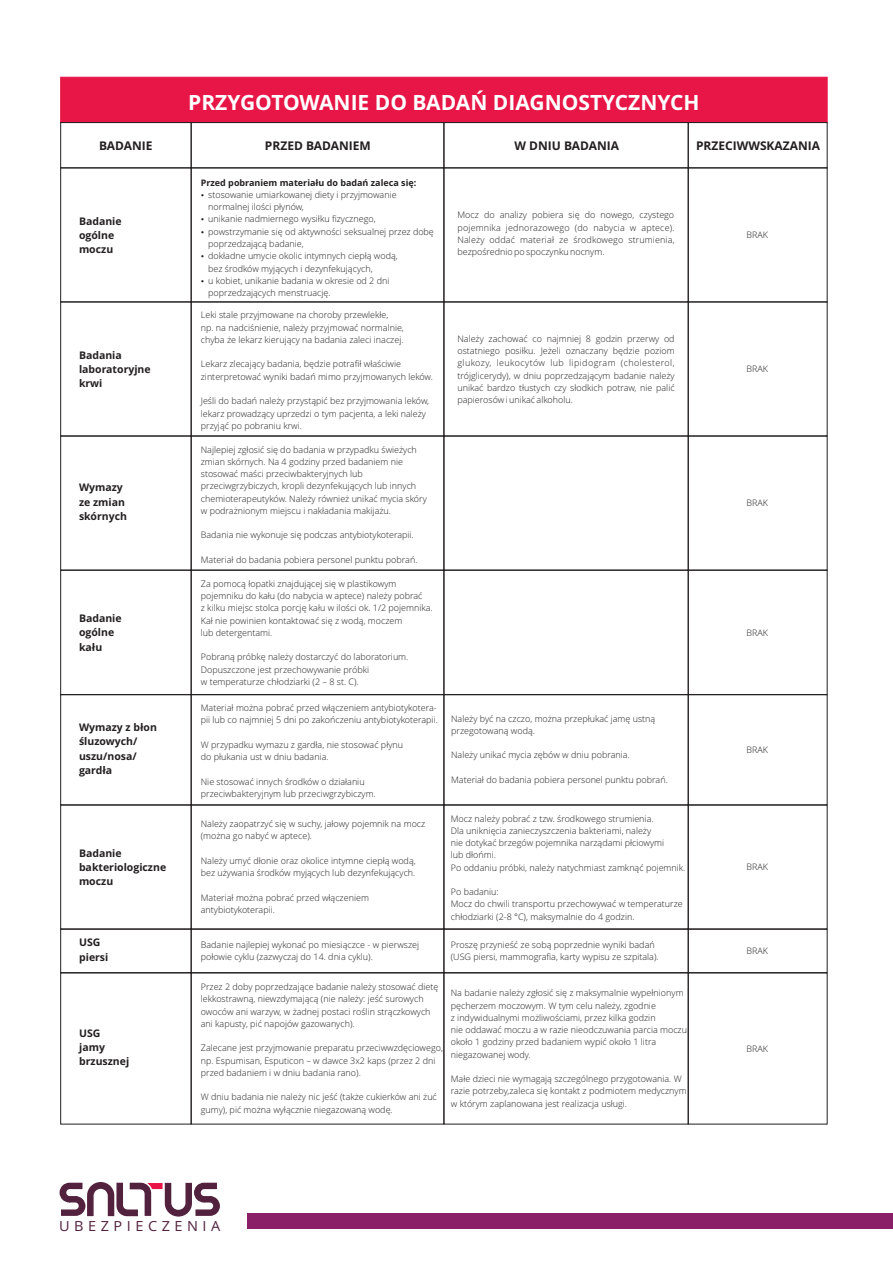
<style>
.page{position:relative;width:893px;height:1263px;background:#fff}
.page>*{position:absolute;margin:0;border:0;box-sizing:border-box;transform-origin:0 0}
.t1{font:700 21px "Open Sans";color:#fff}
.t2{font:13.95px "Open Sans";letter-spacing:.31em;color:#52213e;scale:1.04 1}
.t3{font:700 12px "Open Sans";color:#231f20}
.t4{font:700 10.5px/14.2px "Open Sans";color:#231f20}
.t5{font:300 9px/12.3px "Open Sans";color:#231f20}
.t6{font:700 9px "Open Sans";color:#231f20}
</style>
<div class="page">
<div style="left:247px;top:1214px;width:646px;height:15px;background:#8b1f67"></div>
<svg style="left:59px;top:1182px;width:161px;height:35px"></svg>
<div style="left:60px;top:77px;width:767px;height:46px;background:#e81646"></div>
<div style="left:61px;top:122px;width:130px;height:46px;border:1px solid #231f20"></div>
<div style="left:191px;top:122px;width:253px;height:46px;border:1px solid #231f20"></div>
<div style="left:444px;top:122px;width:244px;height:46px;border:1px solid #231f20"></div>
<div style="left:688px;top:122px;width:139px;height:46px;border:1px solid #231f20"></div>
<div style="left:191px;top:168px;width:253px;height:134px;border:1px solid #231f20"></div>
<div style="left:688px;top:168px;width:139px;height:134px;border:1px solid #231f20"></div>
<div style="left:444px;top:168px;width:244px;height:134px;border:1px solid #231f20"></div>
<div style="left:191px;top:302px;width:253px;height:134px;border:1px solid #231f20"></div>
<div style="left:688px;top:302px;width:139px;height:134px;border:1px solid #231f20"></div>
<div style="left:444px;top:302px;width:244px;height:134px;border:1px solid #231f20"></div>
<div style="left:191px;top:436px;width:253px;height:134px;border:1px solid #231f20"></div>
<div style="left:688px;top:436px;width:139px;height:134px;border:1px solid #231f20"></div>
<div style="left:444px;top:436px;width:244px;height:134px;border:1px solid #231f20"></div>
<div style="left:191px;top:570px;width:253px;height:125px;border:1px solid #231f20"></div>
<div style="left:688px;top:570px;width:139px;height:125px;border:1px solid #231f20"></div>
<div style="left:444px;top:570px;width:244px;height:125px;border:1px solid #231f20"></div>
<div style="left:61px;top:694px;width:130px;height:111px;border:1px solid #231f20"></div>
<div style="left:191px;top:694px;width:253px;height:111px;border:1px solid #231f20"></div>
<div style="left:688px;top:694px;width:139px;height:111px;border:1px solid #231f20"></div>
<div style="left:444px;top:694px;width:244px;height:111px;border:1px solid #231f20"></div>
<div style="left:191px;top:805px;width:253px;height:124px;border:1px solid #231f20"></div>
<div style="left:688px;top:805px;width:139px;height:124px;border:1px solid #231f20"></div>
<div style="left:444px;top:805px;width:244px;height:124px;border:1px solid #231f20"></div>
<div style="left:61px;top:929px;width:130px;height:44px;border:1px solid #231f20"></div>
<div style="left:191px;top:929px;width:253px;height:44px;border:1px solid #231f20"></div>
<div style="left:688px;top:929px;width:139px;height:44px;border:1px solid #231f20"></div>
<div style="left:444px;top:929px;width:244px;height:44px;border:1px solid #231f20"></div>
<div style="left:191px;top:973px;width:253px;height:151px;border:1px solid #231f20"></div>
<h1 class="t1" style="left:188px;top:93px;width:513px">PRZYGOTOWANIE DO BADAŃ DIAGNOSTYCZNYCH</h1>
<h3 class="t3" style="left:99px;top:141px;width:55px">BADANIE</h3>
<h3 class="t3" style="left:265px;top:141px;width:107px">PRZED BADANIEM</h3>
<h3 class="t3" style="left:514px;top:141px;width:106px">W DNIU BADANIA</h3>
<h3 class="t3" style="left:696px;top:141px;width:126px">PRZECIWWSKAZANIA</h3>
<p class="t4" style="left:79px;top:215px;width:44px">Badanie ogólne moczu</p>
<p class="t4" style="left:79px;top:349px;width:73px">Badania laboratoryjne krwi</p>
<p class="t4" style="left:79px;top:481px;width:49px">Wymazy ze zmian skórnych</p>
<p class="t4" style="left:79px;top:612px;width:44px">Badanie ogólne kału</p>
<p class="t4" style="left:79px;top:721px;width:79px">Wymazy z błon śluzowych/ uszu/nosa/ gardła</p>
<p class="t4" style="left:79px;top:847px;width:89px">Badanie bakteriologiczne moczu</p>
<p class="t6" style="left:201px;top:179px;width:217px">Przed pobraniem materiału do badań zaleca się:</p>
<p class="t5" style="left:208px;top:189px;width:190px;text-indent:-7px">• stosowanie umiarkowanej diety i przyjmowanie normalnej ilości płynów,</p>
<p class="t5" style="left:201px;top:214px;width:176px">• unikanie nadmiernego wysiłku fizycznego,</p>
<p class="t5" style="left:208px;top:226px;width:227px;text-indent:-7px">• powstrzymanie się od aktywności seksualnej przez dobę poprzedzającą badanie,</p>
<p class="t5" style="left:208px;top:251px;width:191px;text-indent:-7px">• dokładne umycie okolic intymnych ciepłą wodą, bez środków myjących i dezynfekujących,</p>
<p class="t5" style="left:208px;top:275px;width:183px;text-indent:-7px">• u kobiet, unikanie badania w okresie od 2 dni poprzedzających menstruację.</p>
<p class="t5" style="left:201px;top:310px;width:205px">Leki stale przyjmowane na choroby przewlekłe,<br>np. na nadciśnienie, należy przyjmować normalnie, chyba że lekarz kierujący na badania zaleci inaczej.</p>
<p class="t5" style="left:201px;top:359px;width:234px">Lekarz zlecający badania, będzie potrafił właściwie zinterpretować wyniki badań mimo przyjmowanych leków.</p>
<p class="t5" style="left:201px;top:396px;width:230px">Jeśli do badań należy przystąpić bez przyjmowania leków, lekarz prowadzący uprzedzi o tym pacjenta, a leki należy przyjąć po pobraniu krwi.</p>
<p class="t5" style="left:201px;top:444px;width:227px">Najlepiej zgłosić się do badania w przypadku świeżych zmian skórnych. Na 4 godziny przed badaniem nie stosować maści przeciwbakteryjnych lub przeciwgrzybiczych, kropli dezynfekujących lub innych chemioterapeutyków. Należy również unikać mycia skóry w podrażnionym miejscu i nakładania makijażu.</p>
<p class="t5" style="left:201px;top:530px;width:214px">Badania nie wykonuje się podczas antybiotykoterapii.</p>
<p class="t5" style="left:201px;top:554px;width:218px">Materiał do badania pobiera personel punktu pobrań.</p>
<p class="t5" style="left:201px;top:578px;width:233px">Za pomocą łopatki znajdującej się w plastikowym pojemniku do kału (do nabycia w aptece) należy pobrać<br>z kilku miejsc stolca porcję kału w ilości ok. 1/2 pojemnika.<br>Kał nie powinien kontaktować się z wodą, moczem<br>lub detergentami.</p>
<p class="t5" style="left:201px;top:652px;width:209px">Pobraną próbkę należy dostarczyć do laboratorium.<br>Dopuszczone jest przechowywanie próbki<br>w temperaturze chłodziarki (2 – 8 st. C).</p>
<p class="t5" style="left:201px;top:703px;width:239px">Materiał można pobrać przed włączeniem antybiotykotera&shy;pii lub co najmniej 5 dni po zakończeniu antybiotykoterapii.</p>
<p class="t5" style="left:201px;top:739px;width:204px">W przypadku wymazu z gardła, nie stosować płynu do płukania ust w dniu badania.</p>
<p class="t5" style="left:201px;top:776px;width:176px">Nie stosować innych środków o działaniu przeciwbakteryjnym lub przeciwgrzybiczym.</p>
<p class="t5" style="left:201px;top:819px;width:226px">Należy zaopatrzyć się w suchy, jałowy pojemnik na mocz (można go nabyć w aptece).</p>
<p class="t5" style="left:201px;top:855px;width:216px">Należy umyć dłonie oraz okolice intymne ciepłą wodą, bez używania środków myjących lub dezynfekujących.</p>
<p class="t5" style="left:201px;top:892px;width:170px">Materiał można pobrać przed włączeniem antybiotykoterapii.</p>
<p class="t5" style="left:457px;top:210px;width:219px;text-align:justify">Mocz do analizy pobiera się do nowego, czystego pojemnika jednorazowego (do nabycia w aptece).<br>Należy oddać materiał ze środkowego strumienia, bezpośrednio po spoczynku nocnym.</p>
<p class="t5" style="left:457px;top:333px;width:219px;text-align:justify">Należy zachować co najmniej 8 godzin przerwy od ostatniego posiłku. Jeżeli oznaczany będzie poziom glukozy, leukocytów lub lipidogram (cholesterol, trójglicerydy), w dniu poprzedzającym badanie należy unikać bardzo tłustych czy słodkich potraw, nie palić papierosów i unikać alkoholu.</p>
<p class="t5" style="left:451px;top:713px;width:206px">Należy być na czczo, można przepłukać jamę ustną przegotowaną wodą.</p>
<p class="t5" style="left:451px;top:750px;width:180px">Należy unikać mycia zębów w dniu pobrania.</p>
<p class="t5" style="left:451px;top:774px;width:218px">Materiał do badania pobiera personel punktu pobrań.</p>
<p class="t5" style="left:451px;top:813px;width:236px">Mocz należy pobrać z tzw. środkowego strumienia.<br>Dla uniknięcia zanieczyszczenia bakteriami, należy<br>nie dotykać brzegów pojemnika narządami płciowymi<br>lub dłońmi.<br>Po oddaniu próbki, należy natychmiast zamknąć pojemnik.</p>
<p class="t5" style="left:451px;top:887px;width:233px">Po badaniu:<br>Mocz do chwili transportu przechowywać w temperaturze chłodziarki (2-8 °C), maksymalnie do 4 godzin.</p>
<p class="t5" style="left:746px;top:230px;width:23px">BRAK</p>
<p class="t5" style="left:746px;top:364px;width:23px">BRAK</p>
<p class="t5" style="left:746px;top:498px;width:23px">BRAK</p>
<p class="t5" style="left:746px;top:627px;width:23px">BRAK</p>
<p class="t5" style="left:746px;top:744px;width:23px">BRAK</p>
<p class="t5" style="left:746px;top:862px;width:23px">BRAK</p>
<p class="t4" style="left:79px;top:936px;width:31px">USG piersi</p>
<p class="t5" style="left:746px;top:946px;width:23px">BRAK</p>
<p class="t5" style="left:201px;top:940px;width:220px">Badanie najlepiej wykonać po miesiączce - w pierwszej połowie cyklu (zazwyczaj do 14. dnia cyklu).</p>
<p class="t5" style="left:451px;top:940px;width:209px">Proszę przynieść ze sobą poprzednie wyniki badań (USG piersi, mammografia, karty wypisu ze szpitala).</p>
<p class="t4" style="left:79px;top:1027px;width:52px">USG<br>jamy brzusznej</p>
<p class="t5" style="left:201px;top:981px;width:239px">Przez 2 doby poprzedzające badanie należy stosować dietę lekkostrawną, niewzdymającą (nie należy: jeść surowych owoców ani warzyw, w żadnej postaci roślin strączkowych ani kapusty, pić napojów gazowanych).</p>
<p class="t5" style="left:201px;top:1043px;width:244px">Zalecane jest przyjmowanie preparatu przeciwwzdęciowego, np. Espumisan, Esputicon – w dawce 3x2 kaps (przez 2 dni przed badaniem i w dniu badania rano).</p>
<p class="t5" style="left:201px;top:1092px;width:238px">W dniu badania nie należy nic jeść (także cukierków ani żuć gumy), pić można wyłącznie niegazowaną wodę.</p>
<p class="t5" style="left:451px;top:988px;width:238px">Na badanie należy zgłosić się z maksymalnie wypełnionym pęcherzem moczowym. W tym celu należy, zgodnie<br>z indywidualnymi możliwościami, przez kilka godzin<br>nie oddawać moczu a w razie nieodczuwania parcia moczu około 1 godziny przed badaniem wypić około 1 litra niegazowanej wody.</p>
<p class="t5" style="left:451px;top:1073px;width:237px">Małe dzieci nie wymagają szczególnego przygotowania. W razie potrzeby,zaleca się kontakt z podmiotem medycznym w którym zaplanowana jest realizacja usługi.</p>
<h2 class="t2" style="left:59px;top:1220px;width:157px">UBEZPIECZENIA</h2>
<p class="t5" style="left:746px;top:1043px;width:23px">BRAK</p>
</div>
